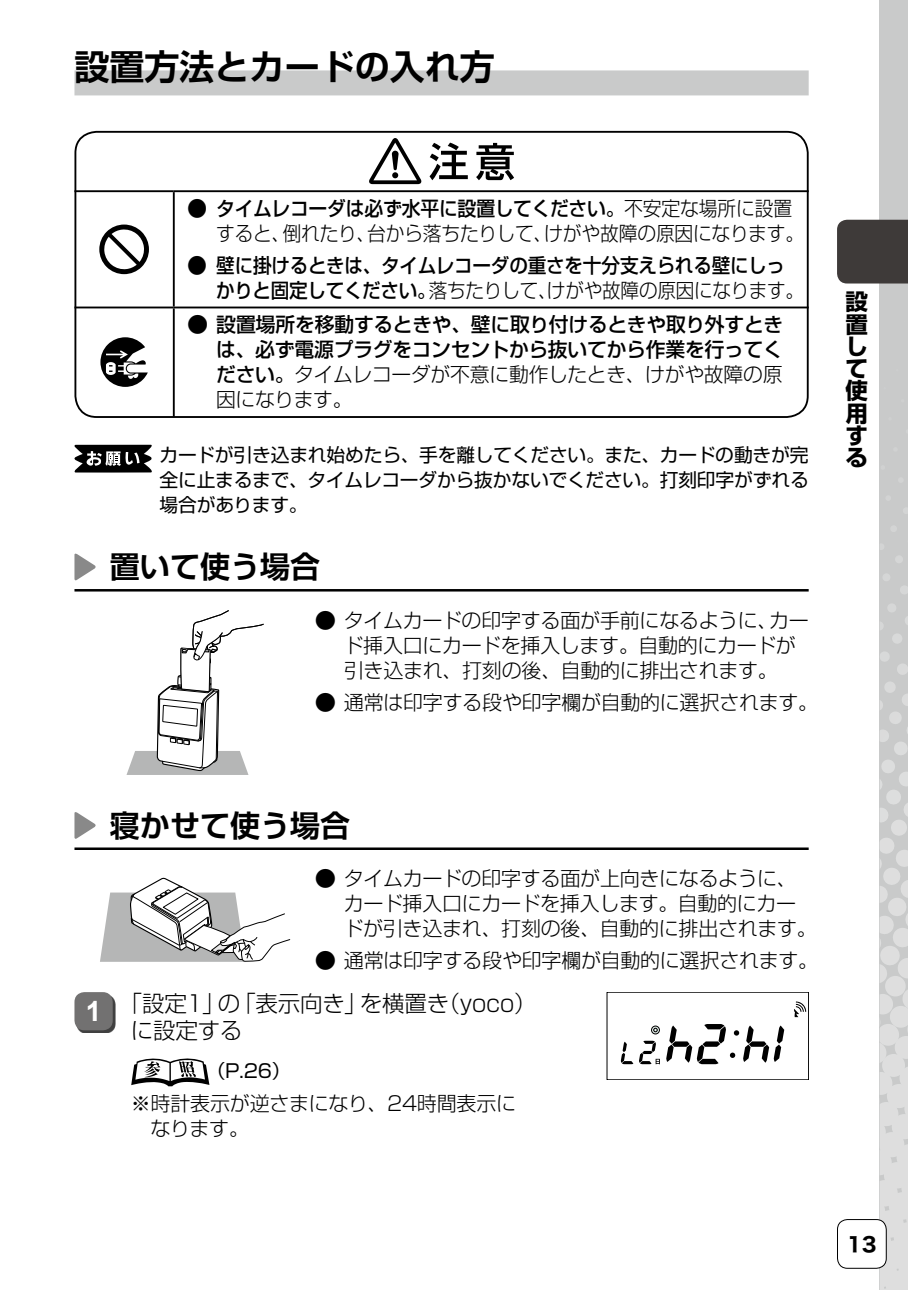
<style>
.page{position:relative;width:908px;height:1290px;background:#fff}
.page>*{position:absolute;margin:0;border:0;box-sizing:border-box;transform-origin:0 0}
.t1{font:700 35px "Shin Go Pro De";color:#000}
.t2{font:700 30px "Shin Go Pro De";color:#000}
.t3{font:700 28px "Arial";color:#fff}
.手順_画面付{font:300 22.5px/27.5px "Shin Go Pro";letter-spacing:-.01em;color:#000}
.t4{font:700 22.5px/22.2px "Shin Go Pro";color:#000;text-align:justify}
.手順文_画面付{font:300 20px/25px "Shin Go Pro";letter-spacing:-.015em;color:#000}
.t5{font:500 20px/25px "Shin Go Pro";letter-spacing:-.015em;color:#000;text-align:justify}
.手順文_画面付-2{font:300 20px/25px "Shin Go Pro";letter-spacing:-.015em;color:#000;scale:.94 1}
.t6{font:500 20px/25px "Shin Go Pro";letter-spacing:-.015em;color:#000;scale:.93 1}
.t7{font:20px "Hira Sans Old Std W7";color:#000}
.メモ_参照{font:18.75px/25px "Shin Go Pro";letter-spacing:-.01em;color:#000;text-align:justify}
.メモ_参照2{font:18.75px "Shin Go Pro";color:#000}
.s1{font-weight:500}
.s2{font-weight:300}
</style>
<div class="page">
<div style="left:879px;top:0;width:28px;height:1290px;background:#c9caca"></div>
<svg style="left:879px;top:652px;width:28px;height:638px"></svg>
<svg style="left:880px;top:622px;width:3px;height:8px"></svg>
<svg style="left:892px;top:634px;width:10px;height:10px"></svg>
<svg style="left:888px;top:604px;width:8px;height:8px"></svg>
<svg style="left:905px;top:617px;width:2px;height:7px"></svg>
<svg style="left:883px;top:574px;width:7px;height:7px"></svg>
<svg style="left:900px;top:586px;width:7px;height:8px"></svg>
<svg style="left:895px;top:556px;width:8px;height:7px"></svg>
<div style="left:837px;top:1219px;width:48px;height:49px;background:#fff;border-radius:10px"></div>
<div style="left:836px;top:1219px;width:50px;height:50px;border:1px solid #000;border-radius:10px"></div>
<div style="left:837px;top:220px;width:70px;height:63px;background:#3e3a39"></div>
<div style="left:74px;top:70px;width:734px;height:25px;background:#c9caca"></div>
<hr style="left:74px;top:589px;width:734px;height:2px;background:#000">
<hr style="left:74px;top:847px;width:734px;height:3px;background:#000">
<hr style="left:173px;top:192px;width:2px;height:115px;background:#000">
<hr style="left:173px;top:308px;width:2px;height:109px;background:#000">
<hr style="left:74px;top:190px;width:100px;height:2px;background:#000">
<hr style="left:174px;top:190px;width:634px;height:2px;background:#000">
<hr style="left:74px;top:307px;width:100px;height:1px;background:#000">
<hr style="left:174px;top:307px;width:634px;height:1px;background:#000">
<svg style="left:369px;top:138px;width:53px;height:46px"></svg>
<svg style="left:429px;top:143px;width:38px;height:37px"></svg>
<svg style="left:476px;top:143px;width:38px;height:37px"></svg>
<svg style="left:99px;top:225px;width:50px;height:49px"></svg>
<svg style="left:100px;top:337px;width:48px;height:50px"></svg>
<svg style="left:74px;top:445px;width:78px;height:27px"></svg>
<svg style="left:126px;top:610px;width:137px;height:165px"></svg>
<svg style="left:100px;top:878px;width:190px;height:84px"></svg>
<div style="left:77px;top:994px;width:38px;height:39px;background:#000;opacity:.75"></div>
<div style="left:74px;top:992px;width:39px;height:38px;background:#727171;border-radius:10px"></div>
<svg style="left:131px;top:1058px;width:78px;height:28px"></svg>
<div style="left:74px;top:131px;width:734px;height:287px;border:2px solid #000;border-radius:21px"></div>
<svg style="left:74px;top:554px;width:22px;height:26px"></svg>
<svg style="left:74px;top:812px;width:22px;height:27px"></svg>
<svg style="left:666px;top:1024px;width:117px;height:40px"></svg>
<svg style="left:620px;top:1041px;width:39px;height:23px"></svg>
<svg style="left:650px;top:1025px;width:9px;height:9px"></svg>
<svg style="left:651px;top:1026px;width:7px;height:7px"></svg>
<svg style="left:653px;top:1028px;width:4px;height:4px"></svg>
<svg style="left:794px;top:1001px;width:11px;height:16px"></svg>
<h2 class="t1" style="left:74px;top:38px;width:421px">設置方法とカードの入れ方</h2>
<p class="手順文_画面付-2" style="left:216px;top:193px;width:626px;text-indent:-28px">⨋ <span class="s1">タイムレコーダは必ず水平に設置してください。</span>不安定な場所に設置すると、倒れたり、台から落ちたりして、けがや故障の原因になります。</p>
<p class="t6" style="left:216px;top:250px;width:633px;text-indent:-28px"><span class="s2">⨋</span> 壁に掛けるときは、タイムレコーダの重さを十分支えられる壁にしっかりと固定してください。<span class="s2">落ちたりして、けがや故障の原因になります。</span></p>
<p class="t5" style="left:216px;top:310px;width:568px;text-indent:-28px"><span class="s2">⨋</span> 設置場所を移動するときや、壁に取り付けるときや取り外すときは、必ず電源プラグをコンセントから抜いてから作業を行ってください。<span class="s2">タイムレコーダが不意に動作したとき、けがや故障の原因になります。</span></p>
<p class="メモ_参照" style="left:159px;top:440px;width:650px">カードが引き込まれ始めたら、手を離してください。また、カードの動きが完全に止まるまで、タイムレコーダから抜かないでください。打刻印字がずれる場合があります。</p>
<h3 class="t2" style="left:110px;top:542px;width:211px">置いて使う場合</h3>
<p class="手順文_画面付" style="left:343px;top:605px;width:466px;text-indent:-28px">⨋ タイムカードの印字する面が手前になるように、カード挿入口にカードを挿入します。自動的にカードが引き込まれ、打刻の後、自動的に排出されます。</p>
<p class="手順文_画面付" style="left:315px;top:687px;width:504px">⨋ 通常は印字する段や印字欄が自動的に選択されます。</p>
<p class="t4" style="left:845px;top:288px;width:24px">設置して使用する</p>
<h3 class="t2" style="left:110px;top:801px;width:241px">寝かせて使う場合</h3>
<p class="手順文_画面付" style="left:343px;top:864px;width:475px;text-indent:-28px">⨋ タイムカードの印字する面が上向きになるように、カード挿入口にカードを挿入します。自動的にカードが引き込まれ、打刻の後、自動的に排出されます。</p>
<p class="手順文_画面付" style="left:315px;top:946px;width:504px">⨋ 通常は印字する段や印字欄が自動的に選択されます。</p>
<p class="t3" style="left:86px;top:993px;width:17px">1</p>
<p class="手順_画面付" style="left:131px;top:987px;width:407px;text-indent:-11px">「設定1」の「表示向き」を横置き（yoco）に設定する</p>
<p class="メモ_参照2" style="left:206px;top:1055px;width:85px">（P.26）</p>
<p class="手順文_画面付" style="left:150px;top:1088px;width:367px;text-indent:-20px">※時計表示が逆さまになり、24時間表示になります。</p>
<p class="t7" style="left:846px;top:1228px;width:31px">13</p>
</div>
